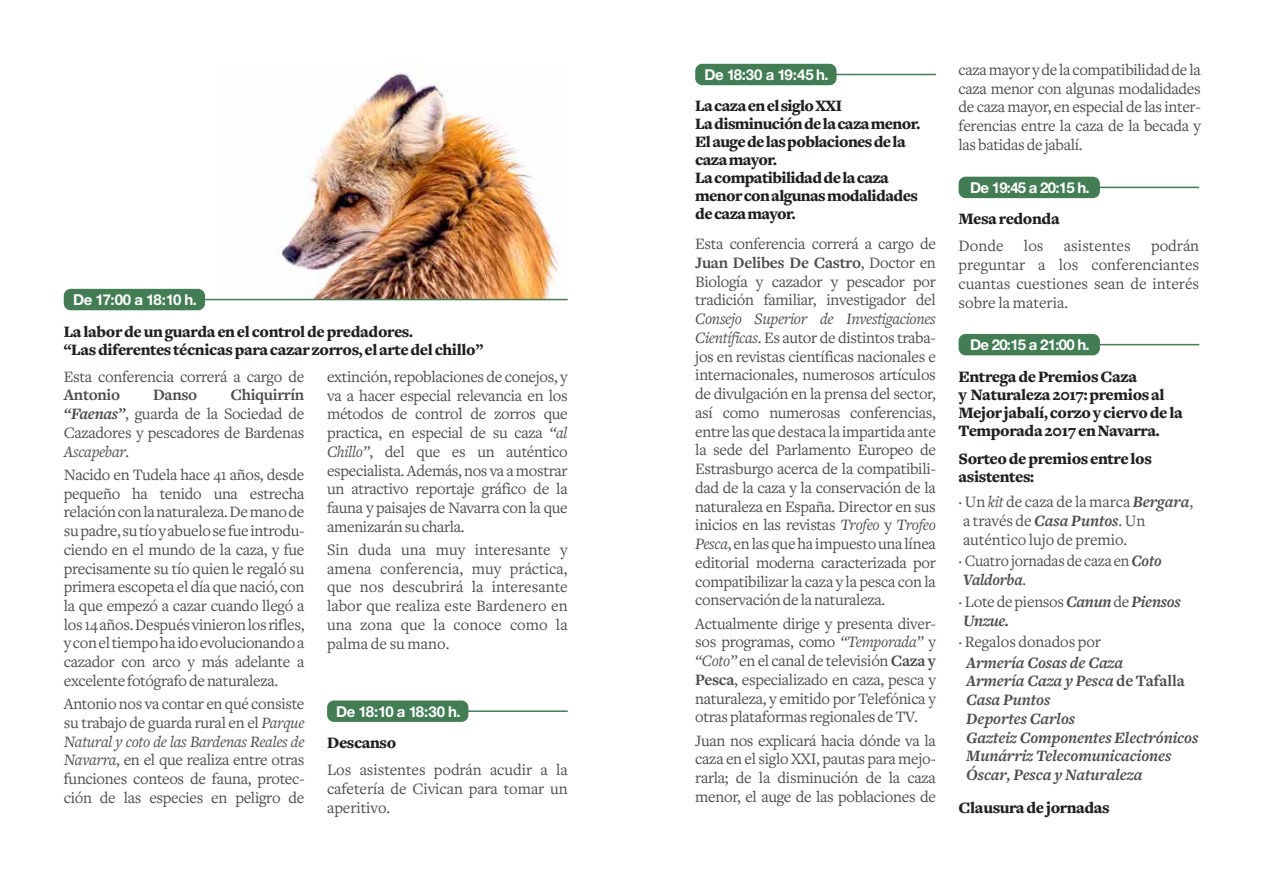
<style>
.page{position:relative;width:1263px;height:893px;background:#fff}
.page>*{position:absolute;margin:0;border:0;box-sizing:border-box;transform-origin:0 0}
.t1{font:16.5px/18.8px "Freight Text";letter-spacing:-.02em;color:#4d4d4f;text-align:justify}
.t2{font:900 16.5px/18px "Freight Text";letter-spacing:-.025em;color:#231f20}
.t3{font:italic 700 16.5px/18.8px "Freight Text";letter-spacing:-.005em;color:#4d4d4f}
.t4{font:700 16.5px "Freight Text";letter-spacing:-.02em;color:#4d4d4f}
.t5{font:700 15px "Helvetica Neue";letter-spacing:-.05em;color:#fff}
.s1{font-weight:700}
.s2{font-weight:700;font-style:italic}
.s3{font-style:italic}
.s4{font-weight:400;font-style:normal}
.s5{font-style:normal}
</style>
<div class="page">
<img style="left:214px;top:73px;width:354px;height:226px">
<hr style="left:833px;top:74px;width:103px;height:1px;background:#437d54">
<hr style="left:201px;top:299px;width:367px;height:1px;background:#437d54">
<div style="left:64px;top:289px;width:141px;height:21px;background:#437d54;border-radius:7px"></div>
<div style="left:695px;top:64px;width:141px;height:21px;background:#437d54;border-radius:7px"></div>
<hr style="left:465px;top:710px;width:103px;height:2px;background:#437d54">
<div style="left:327px;top:700px;width:141px;height:22px;background:#437d54;border-radius:7px"></div>
<hr style="left:1096px;top:187px;width:103px;height:1px;background:#437d54">
<div style="left:958px;top:177px;width:142px;height:21px;background:#437d54;border-radius:7px"></div>
<hr style="left:1096px;top:344px;width:103px;height:1px;background:#437d54">
<div style="left:958px;top:334px;width:142px;height:21px;background:#437d54;border-radius:7px"></div>
<p class="t5" style="left:73px;top:290px;width:125px">De 17:00 a 18:10 h.</p>
<p class="t2" style="left:64px;top:323px;width:421px">La labor de un guarda en el control de predadores.<br>“Las diferentes técnicas para cazar zorros, el arte del chillo”</p>
<p class="t1" style="left:64px;top:367px;width:242px">Esta conferencia correrá a cargo de</p>
<p class="t4" style="left:64px;top:386px;width:58px">Antonio</p>
<p class="t4" style="left:153px;top:386px;width:46px">Danso</p>
<p class="t1" style="left:64px;top:386px;width:242px;text-indent:166px"><span class="s1">Chiquirrín </span><span class="s2">“Faenas”</span>, guarda de la Sociedad de Cazadores y pescadores de Bardenas <span class="s3">Ascapebar</span>.</p>
<p class="t1" style="left:64px;top:465px;width:242px">Nacido en Tudela hace 41 años, desde pequeño ha tenido una estrecha relación con la naturaleza. De mano de su padre, su tío y abuelo se fue introdu&shy;ciendo en el mundo de la caza, y fue precisamente su tío quien le regaló su primera escopeta el día que nació, con la que empezó a cazar cuando llegó a los 14 años. Después vinieron los rifles, y con el tiempo ha ido evolucionando a cazador con arco y más adelante a excelente fotógrafo de naturaleza.</p>
<p class="t1" style="left:64px;top:695px;width:242px">Antonio nos va contar en qué consiste su trabajo de guarda rural en el <span class="s3">Parque Natural y coto de las Bardenas Reales de Navarra</span>, en el que realiza entre otras funciones conteos de fauna, protec&shy;ción de las especies en peligro de</p>
<p class="t1" style="left:327px;top:367px;width:243px">extinción, repoblaciones de conejos, y va a hacer especial relevancia en los métodos de control de zorros que practica, en especial de su caza <span class="s3">“al Chillo”</span>, del que es un auténtico especialista. Además, nos va a mostrar un atractivo reportaje gráfico de la fauna y paisajes de Navarra con la que amenizarán su charla.</p>
<p class="t1" style="left:327px;top:541px;width:243px">Sin duda una muy interesante y amena conferencia, muy práctica, que nos descubrirá la interesante labor que realiza este Bardenero en una zona que la conoce como la palma de su mano.</p>
<p class="t5" style="left:336px;top:702px;width:126px">De 18:10 a 18:30 h.</p>
<p class="t2" style="left:327px;top:734px;width:71px">Descanso</p>
<p class="t1" style="left:327px;top:761px;width:242px">Los asistentes podrán acudir a la cafetería de Civican para tomar un aperitivo.</p>
<p class="t5" style="left:704px;top:65px;width:126px">De 18:30 a 19:45 h.</p>
<p class="t2" style="left:695px;top:97px;width:227px">La caza en el siglo XXI<br>La disminución de la caza menor.<br>El auge de las poblaciones de la caza mayor.<br>La compatibilidad de la caza menor con algunas modalidades de caza mayor.</p>
<p class="t1" style="left:695px;top:235px;width:242px">Esta conferencia correrá a cargo de <span class="s1">Juan Delibes De Castro</span>, Doctor en Biología y cazador y pescador por tradición familiar, investigador del</p>
<p class="t1" style="left:695px;top:310px;width:242px"><span class="s3">Consejo Superior de Investigaciones Científicas</span>. Es autor de distintos traba&shy;jos en revistas científicas nacionales e internacionales, numerosos artículos de divulgación en la prensa del sector, así como numerosas conferencias, entre las que destaca la impartida ante la sede del Parlamento Europeo de Estrasburgo acerca de la compatibili&shy;dad de la caza y la conservación de la naturaleza en España. Director en sus inicios en las revistas <span class="s3">Trofeo</span> y <span class="s3">Trofeo Pesca</span>, en las que ha impuesto una línea editorial moderna caracterizada por compatibilizar la caza y la pesca con la conservación de la naturaleza.</p>
<p class="t1" style="left:695px;top:614px;width:243px">Actualmente dirige y presenta diver&shy;sos programas, como <span class="s3">“Temporada”</span> y <span class="s3">“Coto”</span> en el canal de televisión <span class="s1">Caza y Pesca</span>, especializado en caza, pesca y naturaleza, y emitido por Telefónica y otras plataformas regionales de TV.</p>
<p class="t1" style="left:695px;top:731px;width:242px">Juan nos explicará hacia dónde va la caza en el siglo XXI, pautas para mejo&shy;rarla; de la disminución de la caza menor, el auge de las poblaciones de</p>
<p class="t1" style="left:958px;top:61px;width:244px">caza mayor y de la compatibilidad de la caza menor con algunas modalidades de caza mayor, en especial de las inter&shy;ferencias entre la caza de la becada y las batidas de jabalí.</p>
<p class="t5" style="left:970px;top:178px;width:121px">De 19:45 a 20:15 h.</p>
<p class="t2" style="left:958px;top:210px;width:103px">Mesa redonda</p>
<p class="t1" style="left:958px;top:237px;width:242px">Donde los asistentes podrán preguntar a los conferenciantes cuantas cuestiones sean de interés sobre la materia.</p>
<p class="t5" style="left:970px;top:335px;width:121px">De 20:15 a 21:00 h.</p>
<p class="t2" style="left:958px;top:368px;width:226px">Entrega de Premios Caza<br>y Naturaleza 2017: premios al<br>Mejor jabalí, corzo y ciervo de la<br>Temporada 2017 en Navarra.</p>
<p class="t2" style="left:958px;top:450px;width:195px">Sorteo de premios entre los asistentes:</p>
<p class="t1" style="left:958px;top:493px;width:236px;text-align:left">· Un <span class="s3">kit</span> de caza de la marca <span class="s2">Bergara</span>, a través de <span class="s2">Casa Puntos</span>. Un auténtico lujo de premio.</p>
<p class="t1" style="left:958px;top:552px;width:205px">· Cuatro jornadas de caza en <span class="s2">Coto<br>Valdorba</span>.</p>
<p class="t3" style="left:958px;top:593px;width:224px"><span class="s4">· Lote de piensos</span> Canun <span class="s4">de</span> Piensos<br>Unzue.</p>
<p class="t1" style="left:958px;top:633px;width:144px">· Regalos donados por</p>
<p class="t3" style="left:966px;top:653px;width:234px">Armería Cosas de Caza<br>Armería Caza y Pesca <span class="s5">de Tafalla<br></span>Casa Puntos<br>Deportes Carlos<br>Gazteiz Componentes Electrónicos<br>Munárriz Telecomunicaciones<br>Óscar, Pesca y Naturaleza</p>
<p class="t2" style="left:958px;top:799px;width:153px">Clausura de jornadas</p>
</div>
